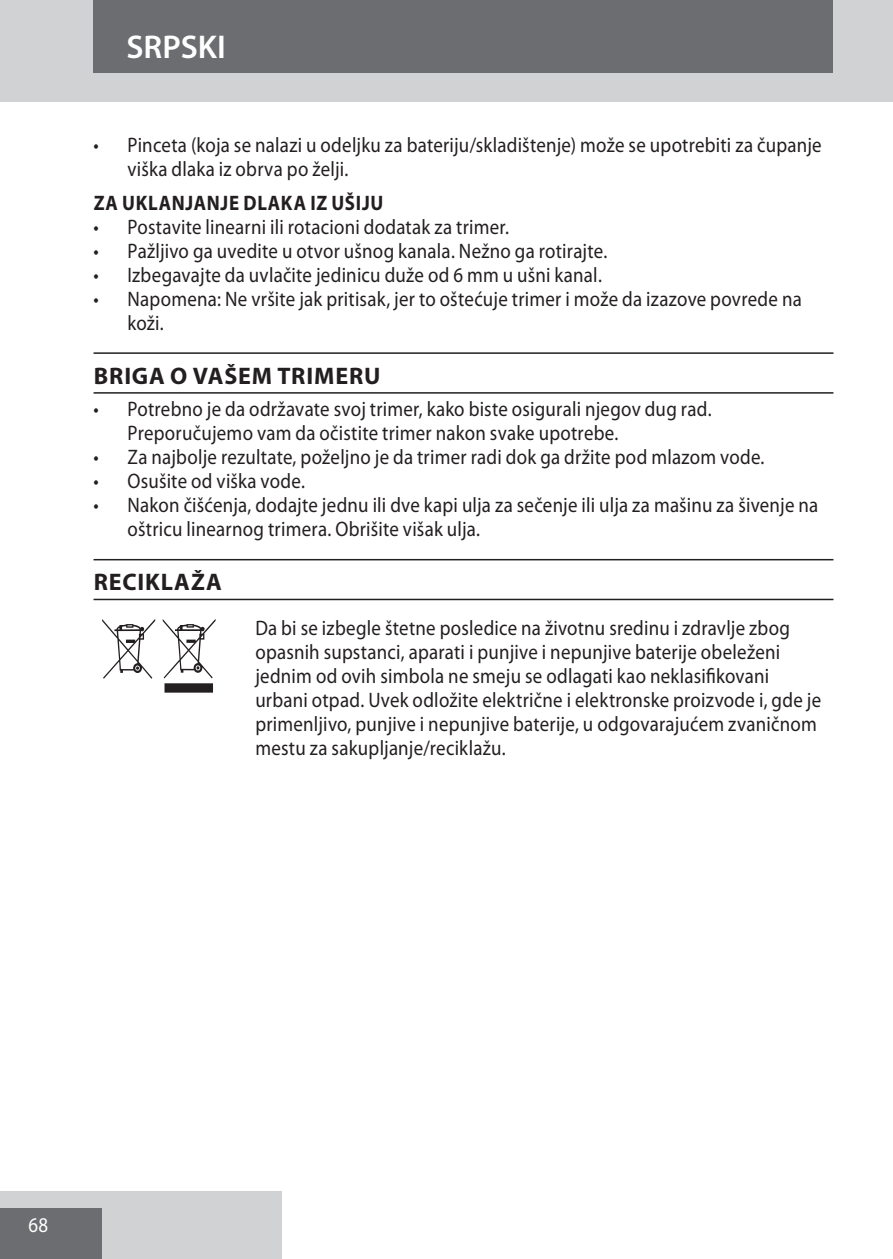
<style>
.page{position:relative;width:893px;height:1259px;background:#fff}
.page>*{position:absolute;margin:0;border:0;box-sizing:border-box;transform-origin:0 0}
.default{font:105px "Myriad Mine";color:#231f20;scale:.9 1}
.t1{font:600 33px "Myriad Pro";color:#fff}
.heading{font:700 24px "Myriad Pro";letter-spacing:.035em;color:#231f20}
.default-2{font:21px/24px "Myriad Pro";letter-spacing:.01em;color:#231f20;scale:.9 1}
.t2{font:700 21px "Myriad Pro";letter-spacing:.04em;color:#231f20;scale:.9 1}
.t3{font:21px "Myriad Pro";color:#fff;scale:.9 1}
</style>
<div class="page">
<div style="left:0;top:0;width:893px;height:102px;background:#d1d2d4"></div>
<div style="left:0;top:1191px;width:282px;height:68px;background:#d1d2d4"></div>
<div style="left:0;top:1208px;width:102px;height:51px;background:#6c6d70"></div>
<div style="left:94px;top:0;width:739px;height:73px;background:#6c6d70"></div>
<hr style="left:94px;top:352px;width:739px;height:2px;background:#231f20">
<hr style="left:94px;top:392px;width:739px;height:2px;background:#231f20">
<hr style="left:94px;top:559px;width:739px;height:1px;background:#231f20">
<hr style="left:94px;top:599px;width:739px;height:1px;background:#231f20">
<p class="t1" style="left:126px;top:28px;width:101px">SRPSKI</p>
<p class="default-2" style="left:128px;top:133px;width:773px;text-indent:-34px">• Pinceta (koja se nalazi u odeljku za bateriju/skladištenje) može se upotrebiti za čupanje viška dlaka iz obrva po želji.</p>
<p class="t2" style="left:94px;top:191px;width:323px">ZA UKLANJANJE DLAKA IZ UŠIJU</p>
<p class="default-2" style="left:94px;top:215px;width:463px">• Postavite linearni ili rotacioni dodatak za trimer.</p>
<p class="default-2" style="left:94px;top:239px;width:572px">• Pažljivo ga uvedite u otvor ušnog kanala. Nežno ga rotirajte.</p>
<p class="default-2" style="left:94px;top:263px;width:566px">• Izbegavajte da uvlačite jedinicu duže od 6 mm u ušni kanal.</p>
<p class="default-2" style="left:128px;top:287px;width:751px;text-indent:-34px">• Napomena: Ne vršite jak pritisak, jer to oštećuje trimer i može da izazove povrede na koži.</p>
<p class="heading" style="left:94px;top:362px;width:288px">BRIGA O VAŠEM TRIMERU</p>
<p class="default-2" style="left:128px;top:397px;width:650px;text-indent:-34px">• Potrebno je da održavate svoj trimer, kako biste osigurali njegov dug rad.<br>Preporučujemo vam da očistite trimer nakon svake upotrebe.</p>
<p class="default-2" style="left:94px;top:445px;width:747px">• Za najbolje rezultate, poželjno je da trimer radi dok ga držite pod mlazom vode.</p>
<p class="default-2" style="left:94px;top:469px;width:236px">• Osušite od viška vode.</p>
<p class="default-2" style="left:128px;top:493px;width:769px;text-indent:-34px">• Nakon čišćenja, dodajte jednu ili dve kapi ulja za sečenje ili ulja za mašinu za šivenje na oštricu linearnog trimera. Obrišite višak ulja.</p>
<p class="heading" style="left:94px;top:568px;width:129px">RECIKLAŽA</p>
<p class="default" style="left:102px;top:604px;width:132px">W</p>
<p class="default-2" style="left:255px;top:616px;width:630px">Da bi se izbegle štetne posledice na životnu sredinu i zdravlje zbog opasnih supstanci, aparati i punjive i nepunjive baterije obeleženi jednim od ovih simbola ne smeju se odlagati kao neklasifikovani urbani otpad. Uvek odložite električne i elektronske proizvode i, gde je primenljivo, punjive i nepunjive baterije, u odgovarajućem zvaničnom mestu za sakupljanje/reciklažu.</p>
<p class="t3" style="left:28px;top:1213px;width:23px">68</p>
</div>
